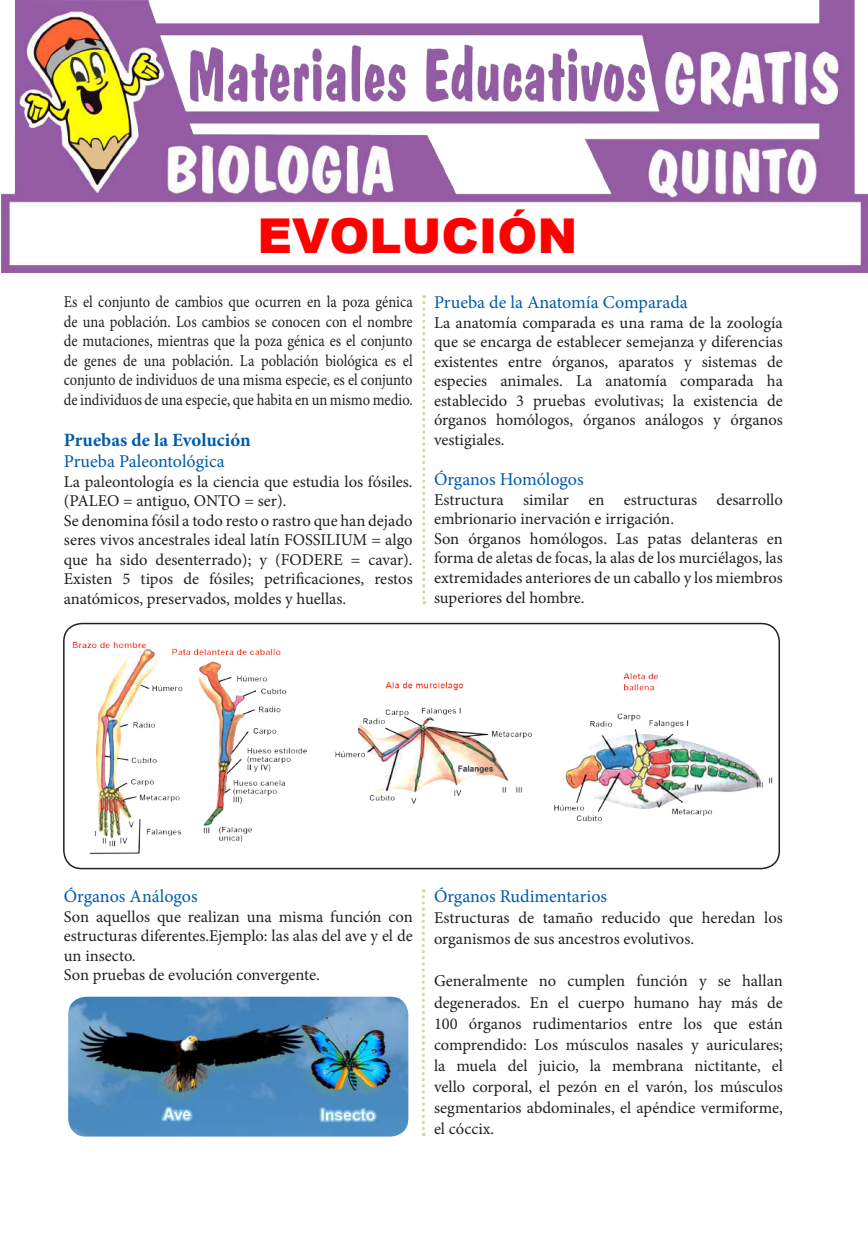
<style>
.page{position:relative;width:868px;height:1234px;background:#fff}
.page>*{position:absolute;margin:0;border:0;box-sizing:border-box;transform-origin:0 0}
.t1{font:900 48px "Arial";color:#f00}
.t2{font:700 18.75px "Minion Pro";color:#015aaa}
.t3{font:18px "Minion Pro";color:#015aaa}
.t4{font:16.5px/19.5px "Minion Pro";color:#231f20}
.t5{font:16.5px/19.5px "Minion Pro";color:#231f20;text-align:justify;scale:.88 1}
</style>
<div class="page">
<img style="left:64px;top:623px;width:715px;height:245px">
<div style="left:63px;top:622px;width:716px;height:247px;border:2px solid #231f20;border-radius:18px"></div>
<img style="left:68px;top:996px;width:340px;height:140px">
<svg style="left:422px;top:295px;width:3px;height:309px"></svg>
<svg style="left:422px;top:889px;width:3px;height:246px"></svg>
<img style="left:2px;top:1px;width:865px;height:272px">
<h1 class="t1" style="left:257px;top:200px;width:321px">EVOLUCIÓN</h1>
<p class="t5" style="left:64px;top:292px;width:398px">Es el conjunto de cambios que ocurren en la poza génica de una población. Los cambios se conocen con el nombre de mutaciones, mientras que la poza génica es el conjunto de genes de una población. La población biológica es el conjunto de individuos de una misma especie, es el conjunto de individuos de una especie, que habita en un mismo medio.</p>
<p class="t2" style="left:64px;top:427px;width:188px">Pruebas de la Evolución</p>
<p class="t3" style="left:64px;top:449px;width:162px">Prueba Paleontológica</p>
<p class="t4" style="left:64px;top:471px;width:350px">La paleontología es la ciencia que estudia los fósiles. (PALEO = antiguo, ONTO = ser).<br>Se denomina fósil a todo resto o rastro que han dejado seres vivos ancestrales ideal latín FOSSILIUM = algo que ha sido desenterrado); y (FODERE = cavar).<br>Existen 5 tipos de fósiles; petrificaciones, restos anatómicos, preservados, moldes y huellas.</p>
<p class="t3" style="left:434px;top:290px;width:255px">Prueba de la Anatomía Comparada</p>
<p class="t4" style="left:434px;top:313px;width:350px;text-align:justify">La anatomía comparada es una rama de la zoología que se encarga de establecer semejanza y diferencias existentes entre órganos, aparatos y sistemas de especies animales. La anatomía comparada ha establecido 3 pruebas evolutivas; la existencia de órganos homólogos, órganos análogos y órganos vestigiales.</p>
<p class="t3" style="left:434px;top:467px;width:151px">Órganos Homólogos</p>
<p class="t4" style="left:434px;top:490px;width:350px">Estructura similar en estructuras desarrollo embrionario inervación e irrigación.<br>Son órganos homólogos. Las patas delanteras en forma de aletas de focas, la alas de los murciélagos, las extremidades anteriores de un caballo y los miembros superiores del hombre.</p>
<p class="t3" style="left:64px;top:884px;width:135px">Órganos Análogos</p>
<p class="t4" style="left:64px;top:906px;width:350px">Son aquellos que realizan una misma función con estructuras diferentes.Ejemplo: las alas del ave y el de un insecto.<br>Son pruebas de evolución convergente.</p>
<p class="t3" style="left:434px;top:884px;width:175px">Órganos Rudimentarios</p>
<p class="t4" style="left:434px;top:907px;width:350px;line-height:21px">Estructuras de tamaño reducido que heredan los organismos de sus ancestros evolutivos.</p>
<p class="t4" style="left:434px;top:970px;width:350px;line-height:21px;text-align:justify">Generalmente no cumplen función y se hallan degenerados. En el cuerpo humano hay más de 100 órganos rudimentarios entre los que están comprendido: Los músculos nasales y auriculares; la muela del juicio, la membrana nictitante, el vello corporal, el pezón en el varón, los músculos segmentarios abdominales, el apéndice vermiforme, el cóccix.</p>
</div>
